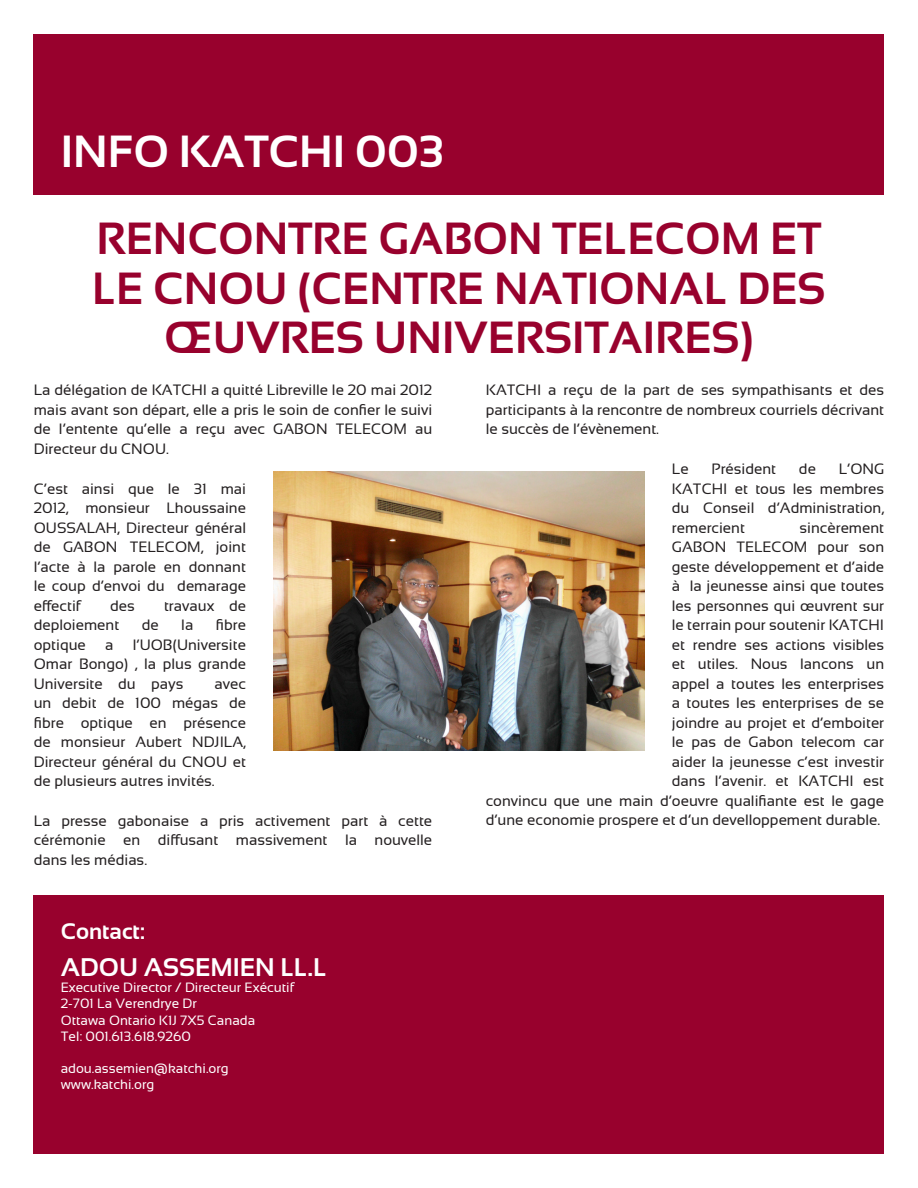
<style>
.page{position:relative;width:918px;height:1188px;background:#fff}
.page>*{position:absolute;margin:0;border:0;box-sizing:border-box;transform-origin:0 0}
.t1{font:700 45px/86.7px "Sansation";color:#98012d}
.t2{font:700 25.5px "Sansation";color:#fff}
.t3{font:700 22.5px "Sansation";color:#fff}
.t4{font:15px/19.5px "Sansation";color:#231f20;text-align:justify}
.t5{font:13.5px/16.2px "Sansation";color:#fff}
.s1{color:#fff}
</style>
<div class="page">
<img style="left:273px;top:471px;width:372px;height:279px">
<div style="left:34px;top:895px;width:850px;height:259px;background:#98012d"></div>
<div style="left:34px;top:34px;width:850px;height:160px;background:#98012d"></div>
<p class="t1" style="left:97px;top:108px;width:726px;text-indent:-36px"><span class="s1">INFO KATCHI 003<br></span>RENCONTRE GABON TELECOM ET</p>
<p class="t1" style="left:92px;top:263px;width:735px;line-height:49.5px;text-align:center">LE CNOU (CENTRE NATIONAL DES<br>ŒUVRES UNIVERSITAIRES)</p>
<p class="t4" style="left:34px;top:380px;width:400px">La délégation de KATCHI a quitté Libreville le 20 mai 2012 mais avant son départ, elle a pris le soin de confier le suivi de l’entente qu’elle a reçu avec GABON TELECOM au Directeur du CNOU.</p>
<p class="t4" style="left:34px;top:479px;width:214px">C’est ainsi que le 31 mai 2012, monsieur Lhoussaine OUSSALAH, Directeur général de GABON TELECOM, joint l’acte à la parole en donnant le coup d’envoi du demarage effectif</p>
<p class="t4" style="left:486px;top:380px;width:400px">KATCHI a reçu de la part de ses sympathisants et des participants à la rencontre de nombreux courriels décrivant le succès de l’évènement.</p>
<p class="t4" style="left:672px;top:459px;width:18px">Le</p>
<p class="t4" style="left:711px;top:459px;width:66px">Président</p>
<p class="t4" style="left:799px;top:459px;width:18px">de</p>
<p class="t4" style="left:672px;top:459px;width:214px;text-indent:167px">L’ONG KATCHI et tous les membres du Conseil d’Administration, remercient</p>
<p class="t4" style="left:486px;top:518px;width:400px;text-align:right">sincèrement<br>GABON TELECOM pour son<br>geste développement et d’aide<br>à la jeunesse ainsi que toutes<br>les personnes qui œuvrent sur<br>le terrain pour soutenir KATCHI<br>et rendre ses actions visibles<br>et utiles. Nous lancons un<br>appel a toutes les enterprises<br>a toutes les enterprises de se<br>joindre au projet et d’emboiter<br>le pas de Gabon telecom car<br>aider la jeunesse c’est investir<br>dans l’avenir. et KATCHI est<br>convincu que une main d’oeuvre qualifiante est le gage d’une economie prospere et d’un develloppement durable.</p>
<p class="t4" style="left:110px;top:596px;width:26px">des</p>
<p class="t4" style="left:164px;top:596px;width:84px">travaux de</p>
<p class="t4" style="left:34px;top:615px;width:87px">deploiement</p>
<p class="t4" style="left:142px;top:615px;width:18px">de</p>
<p class="t4" style="left:181px;top:615px;width:14px">la</p>
<p class="t4" style="left:216px;top:615px;width:32px">fibre</p>
<p class="t4" style="left:34px;top:635px;width:54px">optique</p>
<p class="t4" style="left:105px;top:635px;width:10px">a</p>
<p class="t4" style="left:34px;top:635px;width:214px;text-indent:99px">l’UOB(Universite Omar Bongo) , la plus grande Universite du pays</p>
<p class="t4" style="left:34px;top:674px;width:214px;text-indent:181px">avec un debit de 100 mégas de fibre optique en présence de monsieur Aubert NDJILA, Directeur général du CNOU et de plusieurs autres invités.</p>
<p class="t4" style="left:34px;top:811px;width:400px">La presse gabonaise a pris activement part à cette cérémonie en diffusant massivement la nouvelle dans les médias.</p>
<p class="t3" style="left:61px;top:918px;width:86px">Contact:</p>
<p class="t2" style="left:61px;top:953px;width:268px">ADOU ASSEMIEN LL.L</p>
<p class="t5" style="left:61px;top:979px;width:235px">Executive Director / Directeur Exécutif<br>2-701 La Verendrye Dr<br>Ottawa Ontario K1J 7X5 Canada<br>Tel: 001.613.618.9260</p>
<p class="t5" style="left:61px;top:1060px;width:170px">adou.assemien@katchi.org www.katchi.org</p>
</div>
